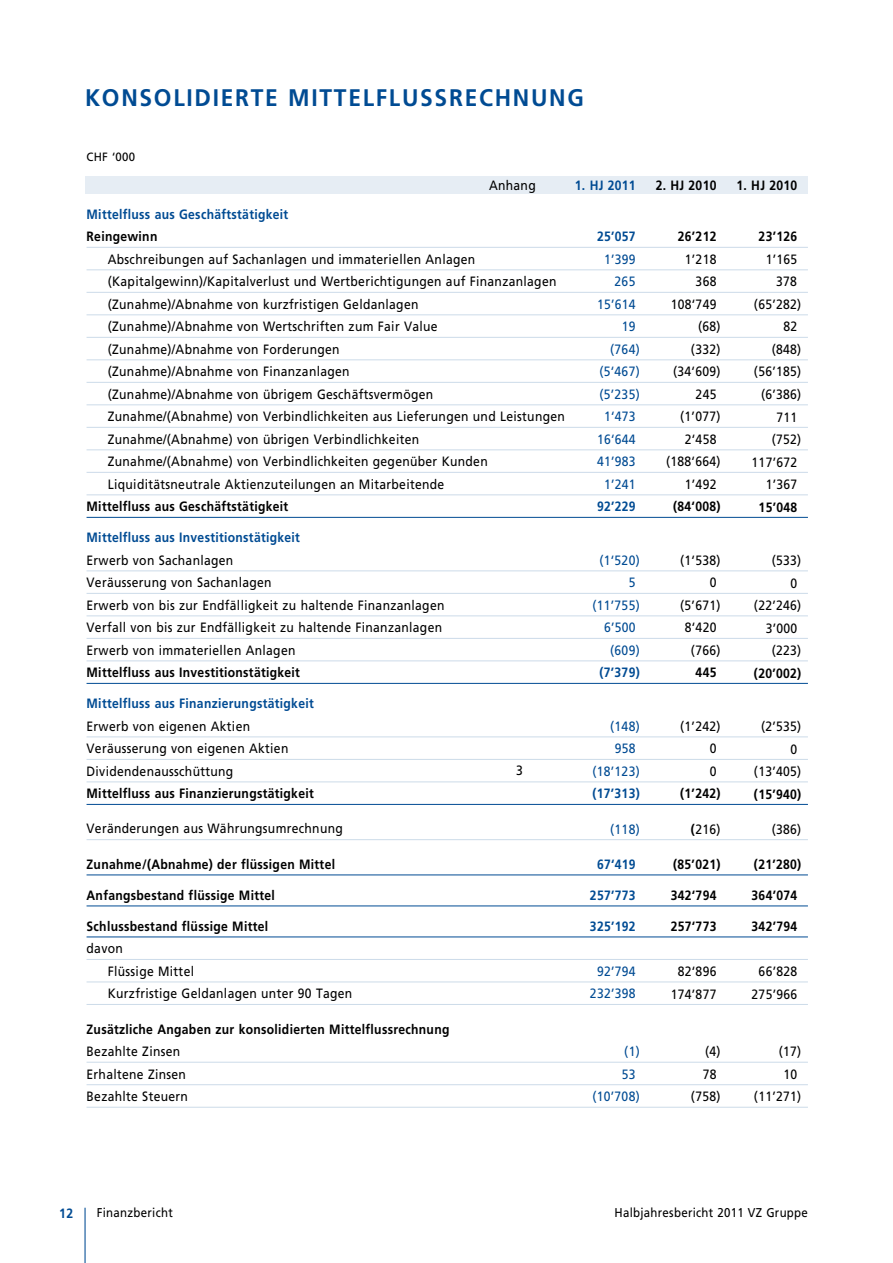
<style>
.page{position:relative;width:893px;height:1263px;background:#fff}
.page>*{position:absolute;margin:0;border:0;box-sizing:border-box;transform-origin:0 0}
.t1{font:700 24px "Frutiger LT";letter-spacing:.075em;color:#004b93;scale:.95 1}
.t2{font:13.5px/22.5px "Frutiger LT";letter-spacing:.025em;color:#000;scale:.9 1}
.t3{font:700 13.5px "Frutiger LT";letter-spacing:.025em;color:#000;scale:.9 1}
.t4{font:700 13.5px "Frutiger LT";letter-spacing:.025em;color:#004b93;scale:.9 1}
.t5{font:13.5px/22.5px "Frutiger LT";letter-spacing:.025em;color:#004b93;text-align:right;scale:.9 1}
.t6{font:12.75px "Frutiger LT";letter-spacing:.025em;color:#000;scale:.9 1}
.t7{font:12px "Frutiger LT";letter-spacing:.025em;color:#000;scale:.95 1}
.s1{font-weight:700}
</style>
<div class="page">
<hr style="left:85px;top:1208px;width:1px;height:55px;background:#004b93">
<hr style="left:87px;top:247px;width:721px;height:1px;background:#ccdbe9">
<hr style="left:87px;top:269px;width:721px;height:1px;background:#ccdbe9">
<hr style="left:87px;top:292px;width:721px;height:1px;background:#ccdbe9">
<hr style="left:87px;top:314px;width:721px;height:1px;background:#ccdbe9">
<hr style="left:87px;top:337px;width:721px;height:1px;background:#ccdbe9">
<hr style="left:87px;top:359px;width:721px;height:1px;background:#ccdbe9">
<hr style="left:87px;top:382px;width:721px;height:1px;background:#ccdbe9">
<hr style="left:87px;top:404px;width:721px;height:1px;background:#ccdbe9">
<hr style="left:87px;top:427px;width:721px;height:1px;background:#ccdbe9">
<hr style="left:87px;top:449px;width:721px;height:1px;background:#ccdbe9">
<hr style="left:87px;top:472px;width:721px;height:1px;background:#ccdbe9">
<hr style="left:87px;top:494px;width:721px;height:1px;background:#ccdbe9">
<hr style="left:87px;top:517px;width:721px;height:1px;background:#004b93">
<hr style="left:87px;top:570px;width:721px;height:1px;background:#ccdbe9">
<hr style="left:87px;top:593px;width:721px;height:1px;background:#ccdbe9">
<hr style="left:87px;top:615px;width:721px;height:1px;background:#ccdbe9">
<hr style="left:87px;top:638px;width:721px;height:1px;background:#ccdbe9">
<hr style="left:87px;top:660px;width:721px;height:1px;background:#ccdbe9">
<hr style="left:87px;top:683px;width:721px;height:1px;background:#004b93">
<hr style="left:87px;top:736px;width:721px;height:1px;background:#ccdbe9">
<hr style="left:87px;top:759px;width:721px;height:1px;background:#ccdbe9">
<hr style="left:87px;top:781px;width:721px;height:1px;background:#ccdbe9">
<hr style="left:87px;top:804px;width:721px;height:1px;background:#004b93">
<hr style="left:87px;top:839px;width:721px;height:1px;background:#ccdbe9">
<hr style="left:87px;top:874px;width:721px;height:1px;background:#004b93">
<hr style="left:87px;top:905px;width:721px;height:1px;background:#004b93">
<hr style="left:87px;top:936px;width:721px;height:1px;background:#004b93">
<hr style="left:87px;top:959px;width:721px;height:1px;background:#ccdbe9">
<hr style="left:87px;top:981px;width:721px;height:1px;background:#ccdbe9">
<hr style="left:87px;top:1004px;width:721px;height:1px;background:#ccdbe9">
<hr style="left:87px;top:1062px;width:721px;height:1px;background:#ccdbe9">
<hr style="left:87px;top:1084px;width:721px;height:1px;background:#ccdbe9">
<hr style="left:87px;top:1107px;width:721px;height:1px;background:#ccdbe9">
<div style="left:85px;top:177px;width:723px;height:17px;background:#e6edf4"></div>
<h1 class="t1" style="left:85px;top:84px;width:527px">KONSOLIDIERTE MITTELFLUSSRECHNUNG</h1>
<p class="t7" style="left:87px;top:150px;width:53px">CHF ‘000</p>
<p class="t2" style="left:489px;top:174px;width:53px">Anhang</p>
<p class="t4" style="left:87px;top:206px;width:226px">Mittelfluss aus Geschäftstätigkeit</p>
<p class="t3" style="left:87px;top:228px;width:80px">Reingewinn</p>
<p class="t2" style="left:108px;top:248px;width:509px">Abschreibungen auf Sachanlagen und immateriellen Anlagen (Kapitalgewinn)/Kapitalverlust und Wertberichtigungen auf Finanzanlagen (Zunahme)/Abnahme von kurzfristigen Geldanlagen<br>(Zunahme)/Abnahme von Wertschriften zum Fair Value (Zunahme)/Abnahme von Forderungen<br>(Zunahme)/Abnahme von Finanzanlagen<br>(Zunahme)/Abnahme von übrigem Geschäftsvermögen<br>Zunahme/(Abnahme) von Verbindlichkeiten aus Lieferungen und Leistungen Zunahme/(Abnahme) von übrigen Verbindlichkeiten<br>Zunahme/(Abnahme) von Verbindlichkeiten gegenüber Kunden Liquiditätsneutrale Aktienzuteilungen an Mitarbeitende</p>
<p class="t3" style="left:87px;top:498px;width:226px">Mittelfluss aus Geschäftstätigkeit</p>
<p class="t4" style="left:87px;top:529px;width:239px">Mittelfluss aus Investitionstätigkeit</p>
<p class="t2" style="left:87px;top:549px;width:399px">Erwerb von Sachanlagen<br>Veräusserung von Sachanlagen<br>Erwerb von bis zur Endfälligkeit zu haltende Finanzanlagen Verfall von bis zur Endfälligkeit zu haltende Finanzanlagen Erwerb von immateriellen Anlagen</p>
<p class="t3" style="left:87px;top:664px;width:239px">Mittelfluss aus Investitionstätigkeit</p>
<p class="t4" style="left:87px;top:695px;width:254px">Mittelfluss aus Finanzierungstätigkeit</p>
<p class="t2" style="left:87px;top:715px;width:226px">Erwerb von eigenen Aktien<br>Veräusserung von eigenen Aktien<br>Dividendenausschüttung</p>
<p class="t3" style="left:87px;top:785px;width:254px">Mittelfluss aus Finanzierungstätigkeit</p>
<p class="t2" style="left:87px;top:817px;width:286px">Veränderungen aus Währungsumrechnung</p>
<p class="t3" style="left:87px;top:856px;width:278px">Zunahme/(Abnahme) der flüssigen Mittel</p>
<p class="t3" style="left:87px;top:887px;width:211px">Anfangsbestand flüssige Mittel</p>
<p class="t3" style="left:87px;top:918px;width:203px">Schlussbestand flüssige Mittel</p>
<p class="t2" style="left:108px;top:937px;width:273px;text-indent:-21px">davon<br>Flüssige Mittel<br>Kurzfristige Geldanlagen unter 90 Tagen</p>
<p class="t3" style="left:87px;top:1021px;width:405px">Zusätzliche Angaben zur konsolidierten Mittelflussrechnung</p>
<p class="t2" style="left:87px;top:1040px;width:114px">Bezahlte Zinsen<br>Erhaltene Zinsen<br>Bezahlte Steuern</p>
<p class="t2" style="left:516px;top:759px;width:9px">3</p>
<p class="t4" style="left:575px;top:177px;width:69px">1. HJ 2011</p>
<p class="t3" style="left:656px;top:177px;width:69px">2. HJ 2010</p>
<p class="t3" style="left:736px;top:177px;width:69px">1. HJ 2010</p>
<p class="t4" style="left:597px;top:229px;width:44px">25’057</p>
<p class="t5" style="left:604px;top:248px;width:37px">1’399</p>
<p class="t5" style="left:614px;top:270px;width:25px">265</p>
<p class="t5" style="left:597px;top:293px;width:44px">15’614</p>
<p class="t5" style="left:622px;top:315px;width:17px">19</p>
<p class="t5" style="left:610px;top:338px;width:34px">(764)</p>
<p class="t5" style="left:599px;top:360px;width:46px">(5‘467)</p>
<p class="t5" style="left:599px;top:383px;width:46px">(5’235)</p>
<p class="t5" style="left:604px;top:405px;width:37px">1‘473</p>
<p class="t5" style="left:597px;top:428px;width:44px">16‘644</p>
<p class="t5" style="left:597px;top:450px;width:44px">41’983</p>
<p class="t5" style="left:604px;top:473px;width:37px">1’241</p>
<p class="t4" style="left:597px;top:499px;width:44px">92’229</p>
<p class="t5" style="left:592px;top:549px;width:54px">(1‘520)<br>5 (11’755)<br>6’500 (609)</p>
<p class="t4" style="left:599px;top:665px;width:46px">(7’379)</p>
<p class="t5" style="left:592px;top:715px;width:54px">(148)<br>958 (18’123)</p>
<p class="t4" style="left:592px;top:786px;width:54px">(17’313)</p>
<p class="t5" style="left:610px;top:818px;width:34px">(118)</p>
<p class="t4" style="left:597px;top:856px;width:44px">67‘419</p>
<p class="t4" style="left:590px;top:887px;width:52px">257’773</p>
<p class="t4" style="left:590px;top:918px;width:52px">325’192</p>
<p class="t5" style="left:590px;top:960px;width:52px;text-align:center">92’794<br>232’398</p>
<p class="t5" style="left:592px;top:1040px;width:54px">(1)<br>53 (10’708)</p>
<p class="t3" style="left:678px;top:229px;width:44px">26’212</p>
<p class="t2" style="left:666px;top:248px;width:62px;text-align:right">1’218<br>368<br>108‘749 (68) (332) (34‘609)<br>245 (1’077)<br>2‘458 (188‘664)<br>1’492</p>
<p class="t3" style="left:673px;top:499px;width:54px">(84‘008)</p>
<p class="t2" style="left:680px;top:549px;width:46px;text-align:right">(1‘538)<br>0 (5’671)<br>8‘420 (766)</p>
<p class="t3" style="left:696px;top:665px;width:25px">445</p>
<p class="t2" style="left:710px;top:715px;width:14px;text-indent:-30px">(1’242)<br>0<br>0</p>
<p class="t3" style="left:680px;top:786px;width:46px">(1’242)</p>
<p class="t2" style="left:691px;top:818px;width:34px"><span class="s1">(</span>216)</p>
<p class="t3" style="left:673px;top:856px;width:54px">(85’021)</p>
<p class="t3" style="left:671px;top:887px;width:52px">342‘794</p>
<p class="t3" style="left:671px;top:918px;width:52px">257‘773</p>
<p class="t2" style="left:671px;top:960px;width:52px;text-align:center">82‘896<br>174’877</p>
<p class="t2" style="left:691px;top:1040px;width:34px;text-align:right">(4)<br>78 (758)</p>
<p class="t3" style="left:759px;top:229px;width:44px">23’126</p>
<p class="t2" style="left:766px;top:248px;width:37px">1’165</p>
<p class="t2" style="left:776px;top:271px;width:25px">378</p>
<p class="t2" style="left:754px;top:293px;width:54px">(65’282)</p>
<p class="t2" style="left:783px;top:316px;width:17px">82</p>
<p class="t2" style="left:772px;top:338px;width:34px">(848)</p>
<p class="t2" style="left:754px;top:361px;width:54px">(56’185)</p>
<p class="t2" style="left:761px;top:383px;width:46px">(6’386)</p>
<p class="t2" style="left:776px;top:406px;width:25px">711</p>
<p class="t2" style="left:772px;top:428px;width:34px">(752)</p>
<p class="t2" style="left:752px;top:451px;width:52px">117’672</p>
<p class="t2" style="left:766px;top:473px;width:37px">1’367</p>
<p class="t3" style="left:759px;top:499px;width:44px">15’048</p>
<p class="t2" style="left:754px;top:549px;width:54px;text-align:right">(533)<br>0 (22’246)<br>3’000 (223)</p>
<p class="t3" style="left:754px;top:665px;width:54px">(20’002)</p>
<p class="t2" style="left:754px;top:715px;width:54px;text-align:right">(2’535)<br>0 (13’405)</p>
<p class="t3" style="left:754px;top:786px;width:54px">(15’940)</p>
<p class="t2" style="left:772px;top:818px;width:34px">(386)</p>
<p class="t3" style="left:754px;top:856px;width:54px">(21’280)</p>
<p class="t3" style="left:752px;top:887px;width:52px">364’074</p>
<p class="t3" style="left:752px;top:918px;width:52px">342’794</p>
<p class="t2" style="left:752px;top:960px;width:52px;text-align:center">66’828<br>275’966</p>
<p class="t2" style="left:754px;top:1040px;width:54px;text-align:right">(17)<br>10 (11’271)</p>
<p class="t4" style="left:59px;top:1205px;width:17px">12</p>
<p class="t6" style="left:97px;top:1205px;width:86px">Finanzbericht</p>
<p class="t6" style="left:614px;top:1205px;width:217px">Halbjahresbericht 2011 VZ Gruppe</p>
</div>
